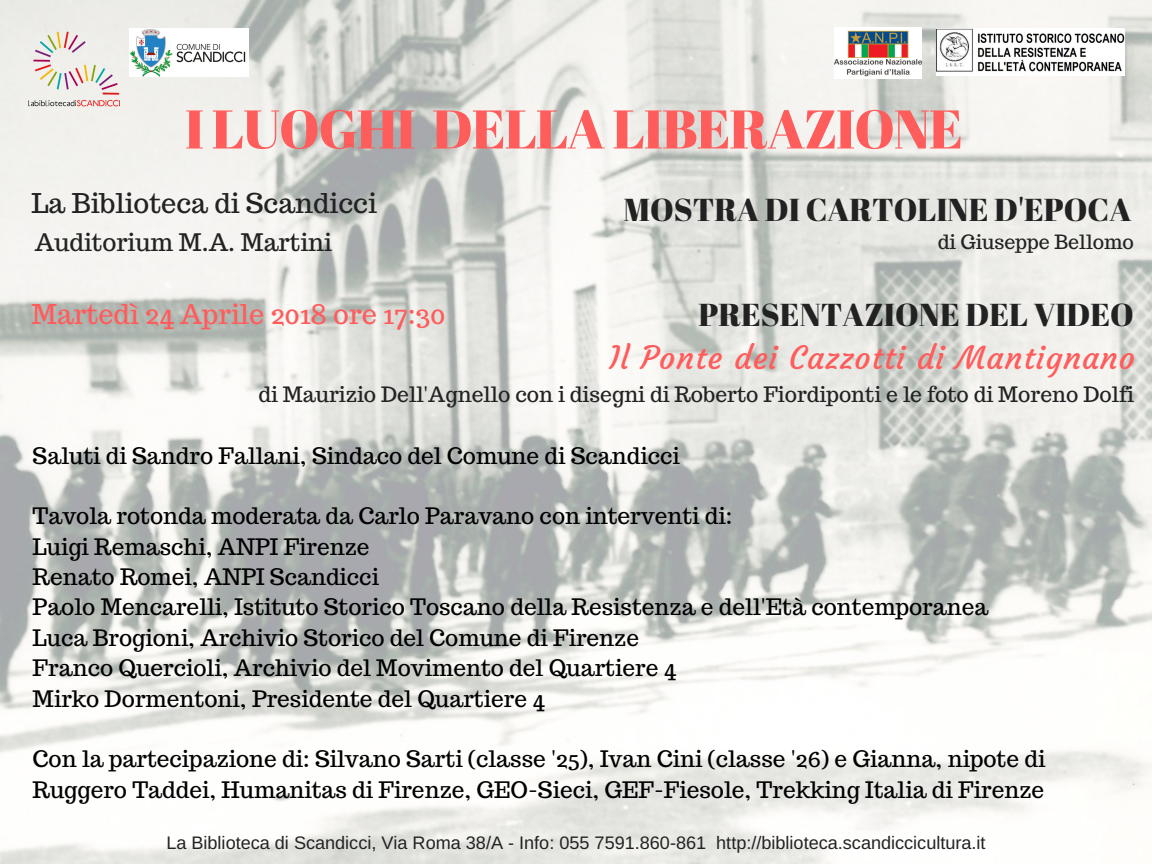
<style>
.page{position:relative;width:1152px;height:864px;background:#fff}
.page>*{position:absolute;margin:0;border:0;box-sizing:border-box;transform-origin:0 0}
.t1{font:54.3px "Abril Fatface";letter-spacing:-.02em;color:#ff5c5c}
.t2{font:31.65px "Abril Fatface";color:#222}
.t3{font:31.65px "Courgette";letter-spacing:.03em;color:#ff5c5c}
.t4{font:27.15px "Trocchi";color:#ff5c5c}
.t5{font:27.15px "Trocchi";color:#222}
.t6{font:24.15px "Trocchi";color:#222}
.t7{font:22.65px/30.3px "Trocchi";color:#000}
.t8{font:21.15px "Trocchi";color:#222}
.t9{font:19.65px "Trocchi";color:#222}
.t10{font:18.15px "Arimo";color:#222}
</style>
<div class="page">
<img style="left:0;top:0;width:1152px;height:864px">
<img style="left:24px;top:28px;width:101px;height:83px">
<img style="left:936px;top:28px;width:189px;height:47px">
<img style="left:835px;top:27px;width:86px;height:52px">
<img style="left:129px;top:28px;width:120px;height:48px">
<h1 class="t1" style="left:185px;top:91px;width:780px">I LUOGHI DELLA LIBERAZIONE</h1>
<p class="t5" style="left:32px;top:185px;width:347px">La Biblioteca di Scandicci</p>
<p class="t6" style="left:35px;top:226px;width:299px">Auditorium M.A. Martini</p>
<p class="t4" style="left:32px;top:296px;width:415px">Martedì 24 Aprile 2018 ore 17:30</p>
<h2 class="t2" style="left:624px;top:187px;width:509px">MOSTRA DI CARTOLINE D'EPOCA</h2>
<p class="t9" style="left:938px;top:229px;width:198px">di Giuseppe Bellomo</p>
<h2 class="t2" style="left:698px;top:293px;width:437px">PRESENTAZIONE DEL VIDEO</h2>
<h2 class="t3" style="left:609px;top:339px;width:528px">Il Ponte dei Cazzotti di Mantignano</h2>
<p class="t8" style="left:258px;top:380px;width:877px">di Maurizio Dell'Agnello con i disegni di Roberto Fiordiponti e le foto di Moreno Dolfi</p>
<p class="t7" style="left:33px;top:440px;width:649px">Saluti di Sandro Fallani, Sindaco del Comune di Scandicci</p>
<p class="t7" style="left:33px;top:501px;width:957px">Tavola rotonda moderata da Carlo Paravano con interventi di:<br>Luigi Remaschi, ANPI Firenze<br>Renato Romei, ANPI Scandicci<br>Paolo Mencarelli, Istituto Storico Toscano della Resistenza e dell'Età contemporanea Luca Brogioni, Archivio Storico del Comune di Firenze<br>Franco Quercioli, Archivio del Movimento del Quartiere 4<br>Mirko Dormentoni, Presidente del Quartiere 4</p>
<p class="t7" style="left:33px;top:744px;width:1014px">Con la partecipazione di: Silvano Sarti (classe '25), Ivan Cini (classe '26) e Gianna, nipote di<br>Ruggero Taddei, Humanitas di Firenze, GEO-Sieci, GEF-Fiesole, Trekking Italia di Firenze</p>
<p class="t10" style="left:166px;top:832px;width:821px">La Biblioteca di Scandicci, Via Roma 38/A - Info: 055 7591.860-861 http://biblioteca.scandiccicultura.it</p>
</div>
